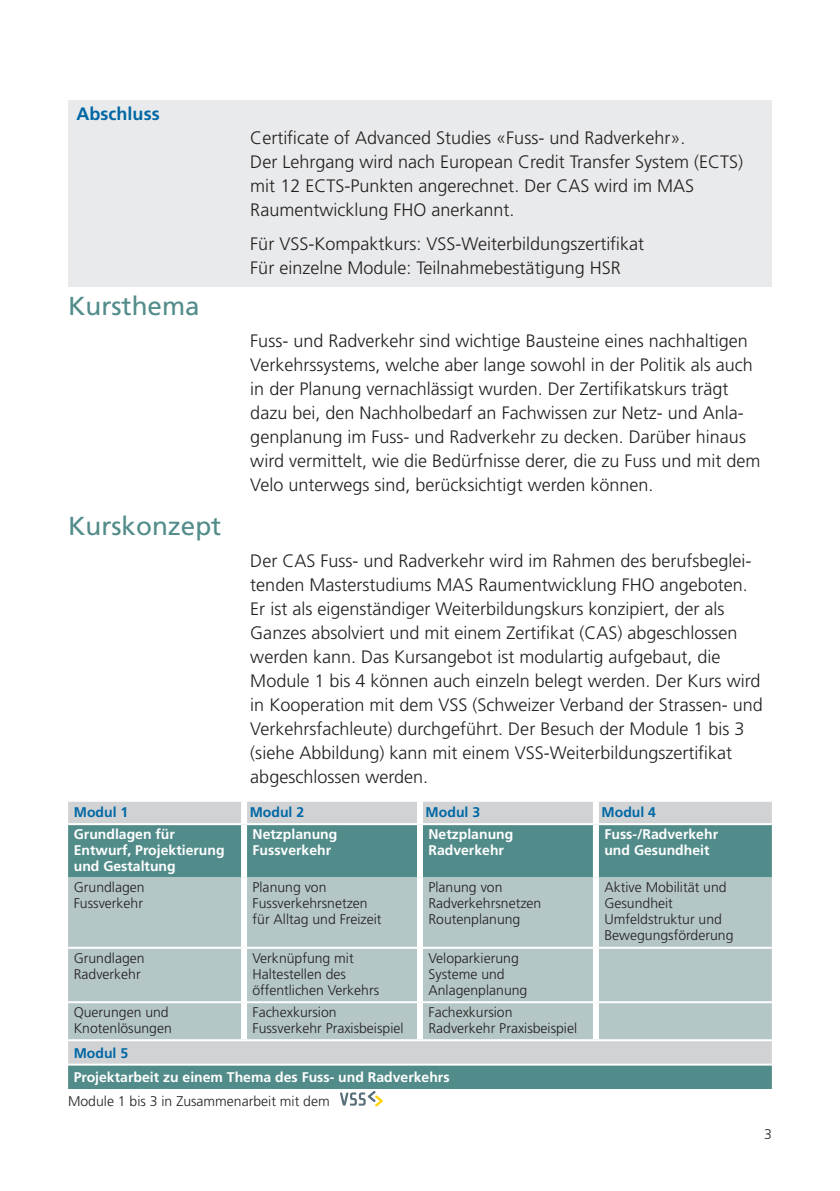
<style>
.page{position:relative;width:840px;height:1191px;background:#fff}
.page>*{position:absolute;margin:0;border:0;box-sizing:border-box;transform-origin:0 0}
.t1{font:26px "Frutiger LT Pro";color:#528c8a}
.t2{font:300 18px/24px "Frutiger LT Pro";color:#231f20}
.t3{font:700 18px "Frutiger LT Pro";color:#0068a5}
.t4{font:300 14px/16px "Frutiger LT Pro";color:#231f20}
.t5{font:700 14px/16px "Frutiger LT Pro";color:#fff}
.t6{font:700 14px "Frutiger LT Pro";color:#0068a5}
</style>
<div class="page">
<div style="left:68px;top:68px;width:703px;height:218px;background:#e9eaeb"></div>
<div style="left:68px;top:68px;width:706px;height:32px;background:#fff"></div>
<div style="left:68px;top:801px;width:703px;height:22px;background:#d1d2d4"></div>
<svg style="left:68px;top:825px;width:703px;height:264px;background:#709d9b"></svg>
<div style="left:68px;top:877px;width:703px;height:162px;background:#b4c6c6"></div>
<hr style="left:68px;top:1039px;width:176px;height:2px;background:#fff">
<hr style="left:244px;top:1039px;width:176px;height:2px;background:#fff">
<hr style="left:420px;top:1039px;width:175px;height:2px;background:#fff">
<hr style="left:595px;top:1039px;width:176px;height:2px;background:#fff">
<hr style="left:68px;top:946px;width:173px;height:2px;background:#fff">
<hr style="left:247px;top:946px;width:170px;height:2px;background:#fff">
<hr style="left:423px;top:946px;width:169px;height:2px;background:#fff">
<hr style="left:598px;top:946px;width:173px;height:2px;background:#fff">
<hr style="left:68px;top:1001px;width:173px;height:2px;background:#fff">
<hr style="left:247px;top:1001px;width:170px;height:2px;background:#fff">
<hr style="left:423px;top:1001px;width:169px;height:2px;background:#fff">
<hr style="left:598px;top:1001px;width:173px;height:2px;background:#fff">
<hr style="left:68px;top:1063px;width:176px;height:2px;background:#fff">
<hr style="left:244px;top:1063px;width:176px;height:2px;background:#fff">
<hr style="left:420px;top:1063px;width:175px;height:2px;background:#fff">
<hr style="left:595px;top:1063px;width:176px;height:2px;background:#fff">
<div style="left:241px;top:801px;width:6px;height:23px;background:#fff"></div>
<div style="left:417px;top:801px;width:6px;height:23px;background:#fff"></div>
<div style="left:592px;top:801px;width:6px;height:23px;background:#fff"></div>
<div style="left:241px;top:824px;width:6px;height:53px;background:#fff"></div>
<div style="left:417px;top:824px;width:6px;height:53px;background:#fff"></div>
<div style="left:592px;top:824px;width:6px;height:53px;background:#fff"></div>
<div style="left:241px;top:877px;width:6px;height:70px;background:#fff"></div>
<div style="left:417px;top:877px;width:6px;height:70px;background:#fff"></div>
<div style="left:592px;top:877px;width:6px;height:70px;background:#fff"></div>
<div style="left:241px;top:947px;width:6px;height:55px;background:#fff"></div>
<div style="left:417px;top:947px;width:6px;height:55px;background:#fff"></div>
<div style="left:592px;top:947px;width:6px;height:55px;background:#fff"></div>
<div style="left:241px;top:1002px;width:6px;height:37px;background:#fff"></div>
<div style="left:417px;top:1002px;width:6px;height:37px;background:#fff"></div>
<div style="left:592px;top:1002px;width:6px;height:37px;background:#fff"></div>
<svg style="left:340px;top:1091px;width:42px;height:15px"></svg>
<p class="t3" style="left:77px;top:103px;width:84px">Abschluss</p>
<h1 class="t1" style="left:68px;top:291px;width:133px">Kursthema</h1>
<h1 class="t1" style="left:68px;top:511px;width:155px">Kurskonzept</h1>
<p class="t2" style="left:250px;top:126px;width:494px">Certificate of Advanced Studies «Fuss- und Radverkehr».<br>Der Lehrgang wird nach European Credit Transfer System (ECTS) mit 12 ECTS-Punkten angerechnet. Der CAS wird im MAS Raumentwicklung FHO anerkannt.</p>
<p class="t2" style="left:250px;top:232px;width:395px">Für VSS-Kompaktkurs: VSS-Weiterbildungszertifikat<br>Für einzelne Module: Teilnahmebestätigung HSR</p>
<p class="t2" style="left:250px;top:329px;width:511px">Fuss- und Radverkehr sind wichtige Bausteine eines nachhaltigen Verkehrssystems, welche aber lange sowohl in der Politik als auch in der Planung vernachlässigt wurden. Der Zertifikatskurs trägt dazu bei, den Nachholbedarf an Fachwissen zur Netz- und Anla&shy;genplanung im Fuss- und Radverkehr zu decken. Darüber hinaus wird vermittelt, wie die Bedürfnisse derer, die zu Fuss und mit dem Velo unterwegs sind, berücksichtigt werden können.</p>
<p class="t2" style="left:250px;top:549px;width:514px">Der CAS Fuss- und Radverkehr wird im Rahmen des berufsbeglei&shy;tenden Masterstudiums MAS Raumentwicklung FHO angeboten.<br>Er ist als eigenständiger Weiterbildungskurs konzipiert, der als Ganzes absolviert und mit einem Zertifikat (CAS) abgeschlossen werden kann. Das Kursangebot ist modulartig aufgebaut, die Module 1 bis 4 können auch einzeln belegt werden. Der Kurs wird in Kooperation mit dem VSS (Schweizer Verband der Strassen- und Verkehrsfachleute) durchgeführt. Der Besuch der Module 1 bis 3 (siehe Abbildung) kann mit einem VSS-Weiterbildungszertifikat abgeschlossen werden.</p>
<p class="t6" style="left:74px;top:804px;width:56px">Modul 1</p>
<p class="t6" style="left:249px;top:804px;width:56px">Modul 2</p>
<p class="t6" style="left:425px;top:804px;width:56px">Modul 3</p>
<p class="t6" style="left:601px;top:804px;width:56px">Modul 4</p>
<p class="t5" style="left:74px;top:826px;width:152px">Grundlagen für<br>Entwurf, Projektierung und Gestaltung</p>
<p class="t5" style="left:252px;top:826px;width:86px">Netzplanung<br>Fussverkehr</p>
<p class="t5" style="left:428px;top:826px;width:86px">Netzplanung<br>Radverkehr</p>
<p class="t5" style="left:604px;top:826px;width:115px">Fuss-/Radverkehr und Gesundheit</p>
<p class="t4" style="left:74px;top:879px;width:72px">Grundlagen<br>Fussverkehr</p>
<p class="t4" style="left:252px;top:879px;width:130px">Planung von<br>Fussverkehrsnetzen für Alltag und Freizeit</p>
<p class="t4" style="left:428px;top:879px;width:114px">Planung von<br>Radverkehrsnetzen<br>Routenplanung</p>
<p class="t4" style="left:604px;top:879px;width:130px">Aktive Mobilität und<br>Gesundheit<br>Umfeldstruktur und<br>Bewegungsförderung</p>
<p class="t4" style="left:74px;top:949px;width:72px">Grundlagen<br>Radverkehr</p>
<p class="t4" style="left:252px;top:949px;width:128px">Verknüpfung mit<br>Haltestellen des öffentlichen Verkehrs</p>
<p class="t4" style="left:428px;top:949px;width:100px">Veloparkierung<br>Systeme und<br>Anlagenplanung</p>
<p class="t4" style="left:74px;top:1004px;width:100px">Querungen und<br>Knotenlösungen</p>
<p class="t4" style="left:252px;top:1004px;width:152px">Fachexkursion<br>Fussverkehr Praxisbeispiel</p>
<p class="t4" style="left:428px;top:1004px;width:150px">Fachexkursion<br>Radverkehr Praxisbeispiel</p>
<p class="t6" style="left:74px;top:1044px;width:56px">Modul 5</p>
<p class="t5" style="left:74px;top:1069px;width:377px">Projektarbeit zu einem Thema des Fuss- und Radverkehrs</p>
<p class="t4" style="left:68px;top:1092px;width:263px">Module 1 bis 3 in Zusammenarbeit mit dem</p>
<p class="t4" style="left:763px;top:1125px;width:9px">3</p>
</div>
